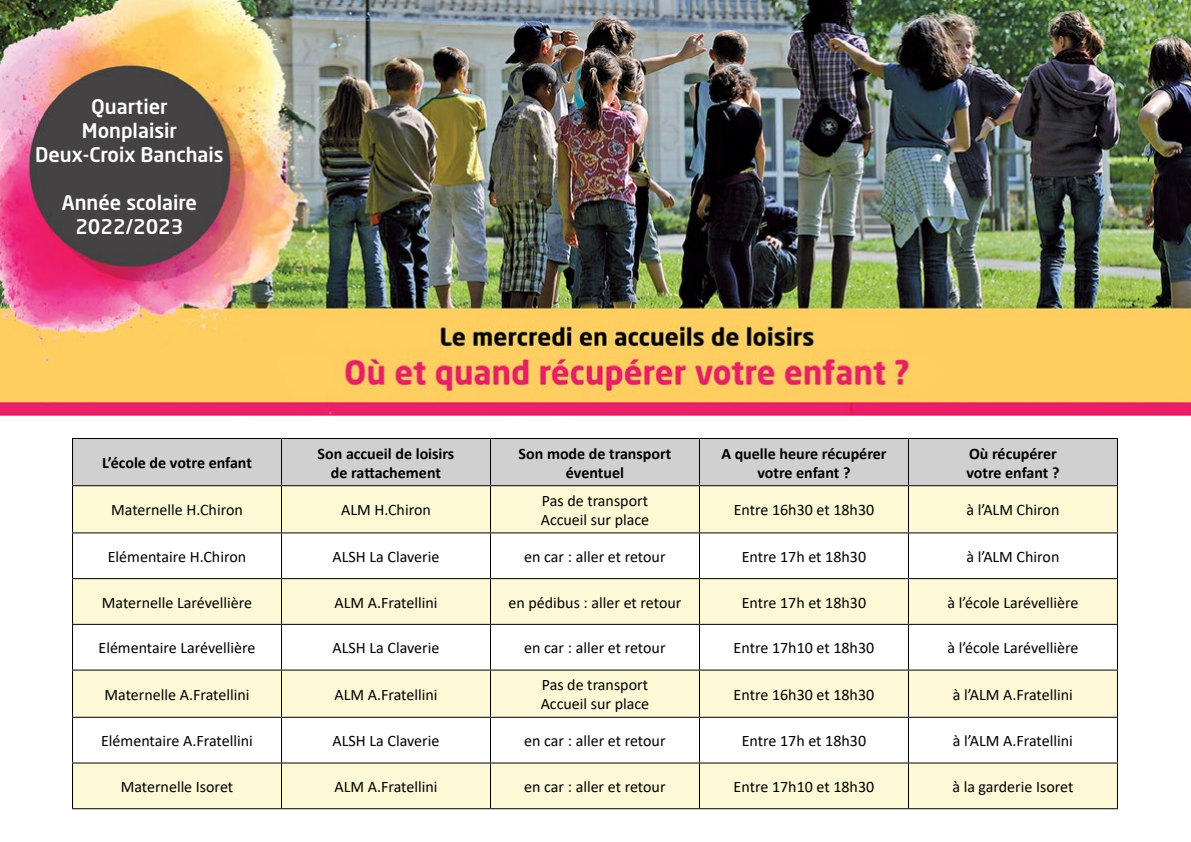
<style>
.page{position:relative;width:1191px;height:842px;background:#fff}
.page>*{position:absolute;margin:0;border:0;box-sizing:border-box;transform-origin:0 0}
.t1{font:500 20px/24px "Neo Sans Std";color:#fff;text-align:center}
.t2{font:16px/19.2px "Calibri";color:#000}
.t3{font:700 16px/19.2px "Calibri";color:#000;text-align:center}
</style>
<div class="page">
<img style="left:0;top:0;width:1191px;height:417px">
<div style="left:73px;top:439px;width:1044px;height:46px;background:#d0d0d0"></div>
<div style="left:73px;top:486px;width:1044px;height:46px;background:#fdf9d5"></div>
<div style="left:73px;top:579px;width:1044px;height:45px;background:#fdf9d7"></div>
<div style="left:73px;top:671px;width:1044px;height:46px;background:#fdf9d7"></div>
<div style="left:73px;top:763px;width:1044px;height:45px;background:#fdf9d7"></div>
<hr style="left:72px;top:438px;width:209px;height:1px;background:#000">
<hr style="left:72px;top:439px;width:1px;height:46px;background:#000">
<hr style="left:281px;top:438px;width:209px;height:1px;background:#000">
<hr style="left:281px;top:439px;width:1px;height:46px;background:#000">
<hr style="left:490px;top:438px;width:209px;height:1px;background:#000">
<hr style="left:490px;top:439px;width:1px;height:46px;background:#000">
<hr style="left:699px;top:438px;width:209px;height:1px;background:#000">
<hr style="left:699px;top:439px;width:1px;height:46px;background:#000">
<hr style="left:908px;top:438px;width:210px;height:1px;background:#000">
<hr style="left:908px;top:439px;width:1px;height:46px;background:#000">
<hr style="left:1117px;top:439px;width:1px;height:46px;background:#000">
<hr style="left:72px;top:485px;width:209px;height:1px;background:#000">
<hr style="left:72px;top:486px;width:1px;height:46px;background:#000">
<hr style="left:281px;top:485px;width:209px;height:1px;background:#000">
<hr style="left:281px;top:486px;width:1px;height:46px;background:#000">
<hr style="left:490px;top:485px;width:209px;height:1px;background:#000">
<hr style="left:490px;top:486px;width:1px;height:46px;background:#000">
<hr style="left:699px;top:485px;width:209px;height:1px;background:#000">
<hr style="left:699px;top:486px;width:1px;height:46px;background:#000">
<hr style="left:908px;top:485px;width:210px;height:1px;background:#000">
<hr style="left:908px;top:486px;width:1px;height:46px;background:#000">
<hr style="left:1117px;top:486px;width:1px;height:46px;background:#000">
<hr style="left:72px;top:532px;width:209px;height:1px;background:#000">
<hr style="left:72px;top:533px;width:1px;height:45px;background:#000">
<hr style="left:281px;top:532px;width:209px;height:1px;background:#000">
<hr style="left:281px;top:533px;width:1px;height:45px;background:#000">
<hr style="left:490px;top:532px;width:209px;height:1px;background:#000">
<hr style="left:490px;top:533px;width:1px;height:45px;background:#000">
<hr style="left:699px;top:532px;width:209px;height:1px;background:#000">
<hr style="left:699px;top:533px;width:1px;height:45px;background:#000">
<hr style="left:908px;top:532px;width:210px;height:1px;background:#000">
<hr style="left:908px;top:533px;width:1px;height:45px;background:#000">
<hr style="left:1117px;top:533px;width:1px;height:45px;background:#000">
<hr style="left:72px;top:578px;width:209px;height:1px;background:#000">
<hr style="left:72px;top:579px;width:1px;height:45px;background:#000">
<hr style="left:281px;top:578px;width:209px;height:1px;background:#000">
<hr style="left:281px;top:579px;width:1px;height:45px;background:#000">
<hr style="left:490px;top:578px;width:209px;height:1px;background:#000">
<hr style="left:490px;top:579px;width:1px;height:45px;background:#000">
<hr style="left:699px;top:578px;width:209px;height:1px;background:#000">
<hr style="left:699px;top:579px;width:1px;height:45px;background:#000">
<hr style="left:908px;top:578px;width:210px;height:1px;background:#000">
<hr style="left:908px;top:579px;width:1px;height:45px;background:#000">
<hr style="left:1117px;top:579px;width:1px;height:45px;background:#000">
<hr style="left:72px;top:624px;width:209px;height:1px;background:#000">
<hr style="left:72px;top:625px;width:1px;height:45px;background:#000">
<hr style="left:281px;top:624px;width:209px;height:1px;background:#000">
<hr style="left:281px;top:625px;width:1px;height:45px;background:#000">
<hr style="left:490px;top:624px;width:209px;height:1px;background:#000">
<hr style="left:490px;top:625px;width:1px;height:45px;background:#000">
<hr style="left:699px;top:624px;width:209px;height:1px;background:#000">
<hr style="left:699px;top:625px;width:1px;height:45px;background:#000">
<hr style="left:908px;top:624px;width:210px;height:1px;background:#000">
<hr style="left:908px;top:625px;width:1px;height:45px;background:#000">
<hr style="left:1117px;top:625px;width:1px;height:45px;background:#000">
<hr style="left:72px;top:670px;width:209px;height:1px;background:#000">
<hr style="left:72px;top:671px;width:1px;height:46px;background:#000">
<hr style="left:281px;top:670px;width:209px;height:1px;background:#000">
<hr style="left:281px;top:671px;width:1px;height:46px;background:#000">
<hr style="left:490px;top:670px;width:209px;height:1px;background:#000">
<hr style="left:490px;top:671px;width:1px;height:46px;background:#000">
<hr style="left:699px;top:670px;width:209px;height:1px;background:#000">
<hr style="left:699px;top:671px;width:1px;height:46px;background:#000">
<hr style="left:908px;top:670px;width:210px;height:1px;background:#000">
<hr style="left:908px;top:671px;width:1px;height:46px;background:#000">
<hr style="left:1117px;top:671px;width:1px;height:46px;background:#000">
<hr style="left:72px;top:717px;width:209px;height:1px;background:#000">
<hr style="left:72px;top:718px;width:1px;height:44px;background:#000">
<hr style="left:281px;top:717px;width:209px;height:1px;background:#000">
<hr style="left:281px;top:718px;width:1px;height:44px;background:#000">
<hr style="left:490px;top:717px;width:209px;height:1px;background:#000">
<hr style="left:490px;top:718px;width:1px;height:44px;background:#000">
<hr style="left:699px;top:717px;width:209px;height:1px;background:#000">
<hr style="left:699px;top:718px;width:1px;height:44px;background:#000">
<hr style="left:908px;top:717px;width:210px;height:1px;background:#000">
<hr style="left:908px;top:718px;width:1px;height:44px;background:#000">
<hr style="left:1117px;top:718px;width:1px;height:44px;background:#000">
<hr style="left:72px;top:762px;width:209px;height:1px;background:#000">
<hr style="left:72px;top:763px;width:1px;height:45px;background:#000">
<hr style="left:281px;top:762px;width:209px;height:1px;background:#000">
<hr style="left:281px;top:763px;width:1px;height:45px;background:#000">
<hr style="left:490px;top:762px;width:209px;height:1px;background:#000">
<hr style="left:490px;top:763px;width:1px;height:45px;background:#000">
<hr style="left:699px;top:762px;width:209px;height:1px;background:#000">
<hr style="left:699px;top:763px;width:1px;height:45px;background:#000">
<hr style="left:908px;top:762px;width:210px;height:1px;background:#000">
<hr style="left:908px;top:763px;width:1px;height:45px;background:#000">
<hr style="left:1117px;top:763px;width:1px;height:45px;background:#000">
<hr style="left:72px;top:808px;width:209px;height:1px;background:#000">
<hr style="left:281px;top:808px;width:209px;height:1px;background:#000">
<hr style="left:490px;top:808px;width:209px;height:1px;background:#000">
<hr style="left:699px;top:808px;width:209px;height:1px;background:#000">
<hr style="left:908px;top:808px;width:210px;height:1px;background:#000">
<p class="t1" style="left:35px;top:95px;width:190px">Quartier<br>Monplaisir<br>Deux-Croix Banchais</p>
<p class="t1" style="left:62px;top:191px;width:137px">Année scolaire<br>2022/2023</p>
<p class="t3" style="left:102px;top:453px;width:151px">L’école de votre enfant</p>
<p class="t3" style="left:318px;top:443px;width:138px">Son accueil de loisirs de rattachement</p>
<p class="t3" style="left:518px;top:443px;width:154px">Son mode de transport éventuel</p>
<p class="t3" style="left:721px;top:443px;width:167px">A quelle heure récupérer votre enfant ?</p>
<p class="t3" style="left:966px;top:443px;width:95px;text-align:left">Où récupérer votre enfant ?</p>
<p class="t2" style="left:111px;top:500px;width:133px">Maternelle H.Chiron</p>
<p class="t2" style="left:341px;top:500px;width:91px">ALM H.Chiron</p>
<p class="t2" style="left:541px;top:490px;width:110px">Pas de transport<br>Accueil sur place</p>
<p class="t2" style="left:733px;top:500px;width:142px">Entre 16h30 et 18h30</p>
<p class="t2" style="left:966px;top:500px;width:94px">à l’ALM Chiron</p>
<p class="t2" style="left:108px;top:546px;width:140px">Elémentaire H.Chiron</p>
<p class="t2" style="left:332px;top:546px;width:108px">ALSH La Claverie</p>
<p class="t2" style="left:524px;top:546px;width:143px">en car : aller et retour</p>
<p class="t2" style="left:741px;top:546px;width:126px">Entre 17h et 18h30</p>
<p class="t2" style="left:966px;top:546px;width:94px">à l’ALM Chiron</p>
<p class="t2" style="left:102px;top:592px;width:152px">Maternelle Larévellière</p>
<p class="t2" style="left:334px;top:592px;width:104px">ALM A.Fratellini</p>
<p class="t2" style="left:508px;top:592px;width:174px">en pédibus : aller et retour</p>
<p class="t2" style="left:741px;top:592px;width:126px">Entre 17h et 18h30</p>
<p class="t2" style="left:947px;top:592px;width:133px">à l’école Larévellière</p>
<p class="t2" style="left:98px;top:638px;width:158px">Elémentaire Larévellière</p>
<p class="t2" style="left:332px;top:638px;width:108px">ALSH La Claverie</p>
<p class="t2" style="left:524px;top:638px;width:143px">en car : aller et retour</p>
<p class="t2" style="left:733px;top:638px;width:142px">Entre 17h10 et 18h30</p>
<p class="t2" style="left:947px;top:638px;width:133px">à l’école Larévellière</p>
<p class="t2" style="left:104px;top:684px;width:146px">Maternelle A.Fratellini</p>
<p class="t2" style="left:334px;top:684px;width:104px">ALM A.Fratellini</p>
<p class="t2" style="left:541px;top:675px;width:110px">Pas de transport<br>Accueil sur place</p>
<p class="t2" style="left:733px;top:684px;width:142px">Entre 16h30 et 18h30</p>
<p class="t2" style="left:953px;top:684px;width:121px">à l’ALM A.Fratellini</p>
<p class="t2" style="left:101px;top:731px;width:153px">Elémentaire A.Fratellini</p>
<p class="t2" style="left:332px;top:731px;width:108px">ALSH La Claverie</p>
<p class="t2" style="left:524px;top:731px;width:143px">en car : aller et retour</p>
<p class="t2" style="left:741px;top:731px;width:126px">Entre 17h et 18h30</p>
<p class="t2" style="left:953px;top:731px;width:121px">à l’ALM A.Fratellini</p>
<p class="t2" style="left:121px;top:776px;width:114px">Maternelle Isoret</p>
<p class="t2" style="left:334px;top:776px;width:104px">ALM A.Fratellini</p>
<p class="t2" style="left:524px;top:776px;width:143px">en car : aller et retour</p>
<p class="t2" style="left:733px;top:776px;width:142px">Entre 17h10 et 18h30</p>
<p class="t2" style="left:952px;top:776px;width:123px">à la garderie Isoret</p>
</div>
